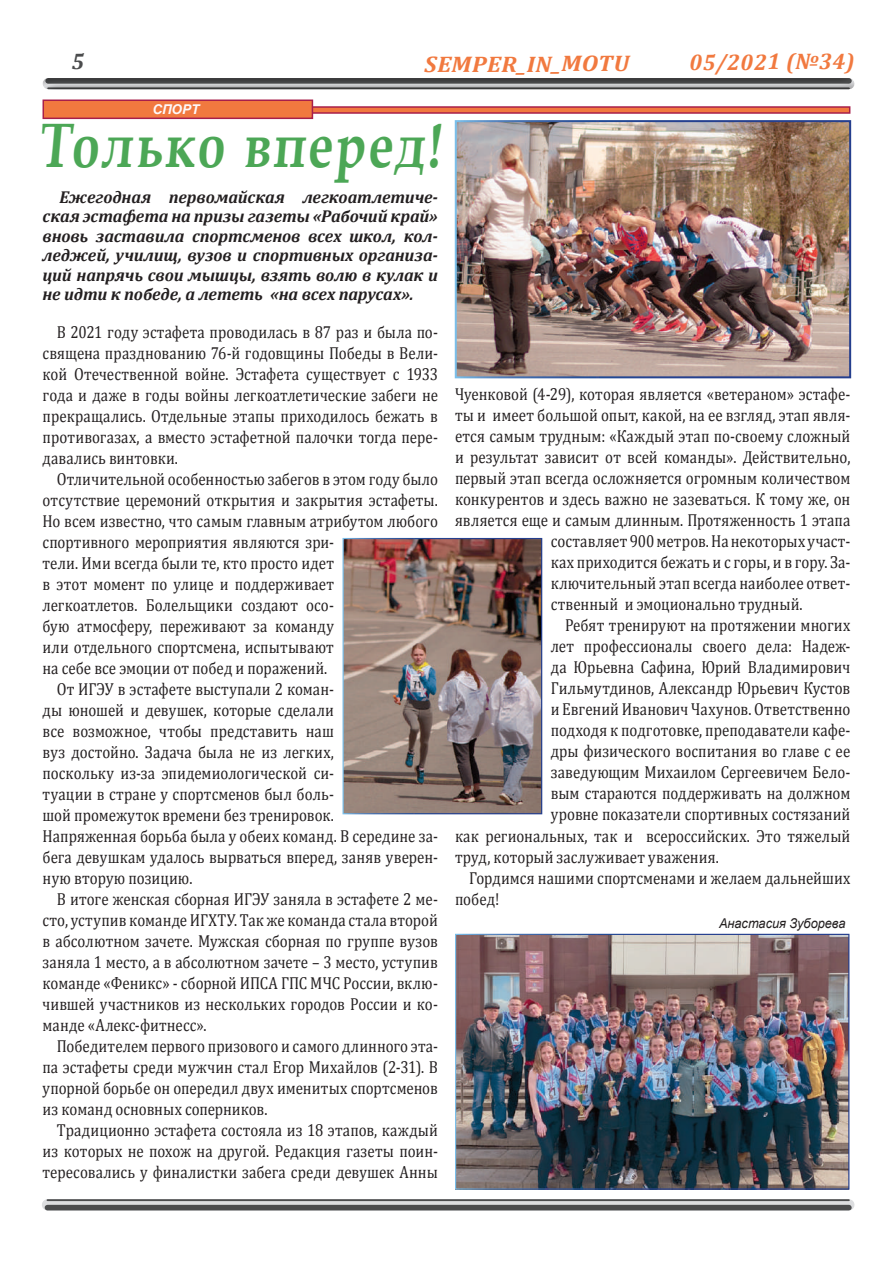
<style>
.page{position:relative;width:893px;height:1263px;background:#fff}
.page>*{position:absolute;margin:0;border:0;box-sizing:border-box;transform-origin:0 0}
.t1{font:700 62.85px "Book Antiqua";color:#4ca756;scale:.8 1}
.t2{font:italic 700 22.5px "Cambria";color:#f1793f;scale:1.09 1}
.t3{font:italic 700 22.5px "Cambria";color:#f1793f}
.t4{font:17.4px/21px "Cambria";letter-spacing:.005em;color:#231f20;text-align:justify;scale:.86 1}
.t5{font:italic 700 17.25px/19.5px "Cambria";letter-spacing:-.01em;color:#231f20;text-align:justify}
.t6{font:italic 13.5px "Arial";letter-spacing:-.005em;color:#231f20;scale:.95 1}
.t7{font:italic 700 13.5px "Arial";letter-spacing:-.005em;color:#fef9fb}
</style>
<div class="page">
<svg style="left:47px;top:1201px;width:802px;height:4px;background:#d2d3d5"></svg>
<hr style="left:47px;top:1199px;width:802px;height:2px;background:#4b4c4d">
<div style="left:47px;top:1205px;width:802px;height:5px;background:#4b4c4d"></div>
<div style="left:0;top:33px;width:893px;height:102px;background:#231f20;opacity:.5"></div>
<svg style="left:313px;top:106px;width:537px;height:8px;background:#d65f4e"></svg>
<div style="left:43px;top:100px;width:269px;height:18px;background:#f1793f"></div>
<div style="left:43px;top:99px;width:270px;height:20px;border:2px solid #a81f4a"></div>
<img style="left:458px;top:123px;width:390px;height:252px">
<img style="left:344px;top:540px;width:196px;height:272px">
<img style="left:457px;top:936px;width:390px;height:251px">
<svg style="left:72px;top:53px;width:12px;height:16px"></svg>
<p class="t7" style="left:152px;top:100px;width:48px">СПОРТ</p>
<p class="t2" style="left:424px;top:50px;width:189px;rotate:-1deg">SEMPER_IN_MOTU</p>
<p class="t3" style="left:689px;top:47px;width:167px;rotate:-1deg">05/2021 (№34)</p>
<h1 class="t1" style="left:38px;top:102px;width:514px">Только вперед!</h1>
<p class="t5" style="left:43px;top:186px;width:397px;text-indent:17px">Ежегодная первомайская легкоатлетиче&shy;ская эстафета на призы газеты «Рабочий край» вновь заставила спортсменов всех школ, кол&shy;леджей, училищ, вузов и спортивных организа&shy;ций напрячь свои мышцы, взять волю в кулак и не идти к победе, а лететь «на всех парусах».</p>
<p class="t4" style="left:43px;top:321px;width:461px;text-indent:14px">В 2021 году эстафета проводилась в 87 раз и была по&shy;священа празднованию 76-й годовщины Победы в Вели&shy;кой Отечественной войне. Эстафета существует с 1933 года и даже в годы войны легкоатлетические забеги не прекращались. Отдельные этапы приходилось бежать в противогазах, а вместо эстафетной палочки тогда пере&shy;давались винтовки.</p>
<p class="t4" style="left:57px;top:468px;width:445px">Отличительной особенностью забегов в этом году было</p>
<p class="t4" style="left:43px;top:489px;width:461px">отсутствие церемоний открытия и закрытия эстафеты.</p>
<p class="t4" style="left:43px;top:510px;width:461px">Но всем известно, что самым главным атрибутом любого</p>
<p class="t4" style="left:43px;top:531px;width:340px">спортивного мероприятия являются зри-</p>
<p class="t4" style="left:43px;top:552px;width:340px">тели. Ими всегда были те, кто просто идет</p>
<p class="t4" style="left:43px;top:573px;width:340px">в этот момент по улице и поддерживает</p>
<p class="t4" style="left:43px;top:594px;width:340px">легкоатлетов. Болельщики создают осо-</p>
<p class="t4" style="left:43px;top:615px;width:340px">бую атмосферу, переживают за команду</p>
<p class="t4" style="left:43px;top:636px;width:340px">или отдельного спортсмена, испытывают</p>
<p class="t4" style="left:43px;top:657px;width:333px">на себе все эмоции от побед и поражений.</p>
<p class="t4" style="left:57px;top:678px;width:324px">От ИГЭУ в эстафете выступали 2 коман-</p>
<p class="t4" style="left:43px;top:699px;width:340px">ды юношей и девушек, которые сделали</p>
<p class="t4" style="left:43px;top:720px;width:340px">все возможное, чтобы представить наш</p>
<p class="t4" style="left:43px;top:741px;width:340px">вуз достойно. Задача была не из легких,</p>
<p class="t4" style="left:43px;top:762px;width:340px">поскольку из-за эпидемиологической си-</p>
<p class="t4" style="left:43px;top:783px;width:340px">туации в стране у спортсменов был боль-</p>
<p class="t4" style="left:43px;top:804px;width:340px">шой промежуток времени без тренировок.</p>
<p class="t4" style="left:43px;top:825px;width:461px">Напряженная борьба была у обеих команд. В середине за-</p>
<p class="t4" style="left:43px;top:846px;width:461px">бега девушкам удалось вырваться вперед, заняв уверен-</p>
<p class="t4" style="left:43px;top:867px;width:176px">ную вторую позицию.</p>
<p class="t4" style="left:57px;top:888px;width:445px">В итоге женская сборная ИГЭУ заняла в эстафете 2 ме-</p>
<p class="t4" style="left:43px;top:909px;width:461px">сто, уступив команде ИГХТУ. Так же команда стала второй</p>
<p class="t4" style="left:43px;top:930px;width:461px">в абсолютном зачете. Мужская сборная по группе вузов</p>
<p class="t4" style="left:43px;top:951px;width:461px">заняла 1 место, а в абсолютном зачете – 3 место, уступив</p>
<p class="t4" style="left:43px;top:972px;width:461px">команде «Феникс» - сборной ИПСА ГПС МЧС России, вклю-</p>
<p class="t4" style="left:43px;top:993px;width:461px">чившей участников из нескольких городов России и ко-</p>
<p class="t4" style="left:43px;top:1014px;width:192px">манде «Алекс-фитнесс».</p>
<p class="t4" style="left:57px;top:1035px;width:445px">Победителем первого призового и самого длинного эта-</p>
<p class="t4" style="left:43px;top:1056px;width:461px">па эстафеты среди мужчин стал Егор Михайлов (2-31). В</p>
<p class="t4" style="left:43px;top:1077px;width:461px">упорной борьбе он опередил двух именитых спортсменов</p>
<p class="t4" style="left:43px;top:1098px;width:263px">из команд основных соперников.</p>
<p class="t4" style="left:57px;top:1119px;width:445px">Традиционно эстафета состояла из 18 этапов, каждый</p>
<p class="t4" style="left:43px;top:1140px;width:461px">из которых не похож на другой. Редакция газеты поин-</p>
<p class="t4" style="left:43px;top:1161px;width:461px">тересовались у финалистки забега среди девушек Анны</p>
<p class="t4" style="left:455px;top:384px;width:461px">Чуенковой (4-29), которая является «ветераном» эстафе-</p>
<p class="t4" style="left:455px;top:405px;width:461px">ты и имеет большой опыт, какой, на ее взгляд, этап явля-</p>
<p class="t4" style="left:455px;top:426px;width:461px">ется самым трудным: «Каждый этап по-своему сложный</p>
<p class="t4" style="left:455px;top:447px;width:461px">и результат зависит от всей команды». Действительно,</p>
<p class="t4" style="left:455px;top:468px;width:461px">первый этап всегда осложняется огромным количеством</p>
<p class="t4" style="left:455px;top:489px;width:461px">конкурентов и здесь важно не зазеваться. К тому же, он</p>
<p class="t4" style="left:455px;top:510px;width:461px">является еще и самым длинным. Протяженность 1 этапа</p>
<p class="t4" style="left:551px;top:531px;width:350px">составляет 900 метров. На некоторых участ-</p>
<p class="t4" style="left:551px;top:552px;width:350px">ках приходится бежать и с горы, и в гору. За-</p>
<p class="t4" style="left:551px;top:573px;width:350px">ключительный этап всегда наиболее ответ-</p>
<p class="t4" style="left:551px;top:594px;width:294px">ственный и эмоционально трудный.</p>
<p class="t4" style="left:565px;top:615px;width:333px">Ребят тренируют на протяжении многих</p>
<p class="t4" style="left:551px;top:636px;width:350px">лет профессионалы своего дела: Надеж-</p>
<p class="t4" style="left:551px;top:657px;width:350px">да Юрьевна Сафина, Юрий Владимирович</p>
<p class="t4" style="left:551px;top:678px;width:350px">Гильмутдинов, Александр Юрьевич Кустов</p>
<p class="t4" style="left:551px;top:699px;width:350px">и Евгений Иванович Чахунов. Ответственно</p>
<p class="t4" style="left:551px;top:720px;width:350px">подходя к подготовке, преподаватели кафе-</p>
<p class="t4" style="left:551px;top:741px;width:350px">дры физического воспитания во главе с ее</p>
<p class="t4" style="left:551px;top:762px;width:350px">заведующим Михаилом Сергеевичем Бело-</p>
<p class="t4" style="left:551px;top:783px;width:350px">вым стараются поддерживать на должном</p>
<p class="t4" style="left:551px;top:804px;width:350px">уровне показатели спортивных состязаний</p>
<p class="t4" style="left:455px;top:825px;width:461px">как региональных, так и всероссийских. Это тяжелый</p>
<p class="t4" style="left:455px;top:846px;width:308px">труд, который заслуживает уважения.</p>
<p class="t4" style="left:469px;top:867px;width:445px">Гордимся нашими спортсменами и желаем дальнейших</p>
<p class="t4" style="left:455px;top:888px;width:53px">побед!</p>
<p class="t6" style="left:719px;top:914px;width:135px">Анастасия Зуборева</p>
</div>
